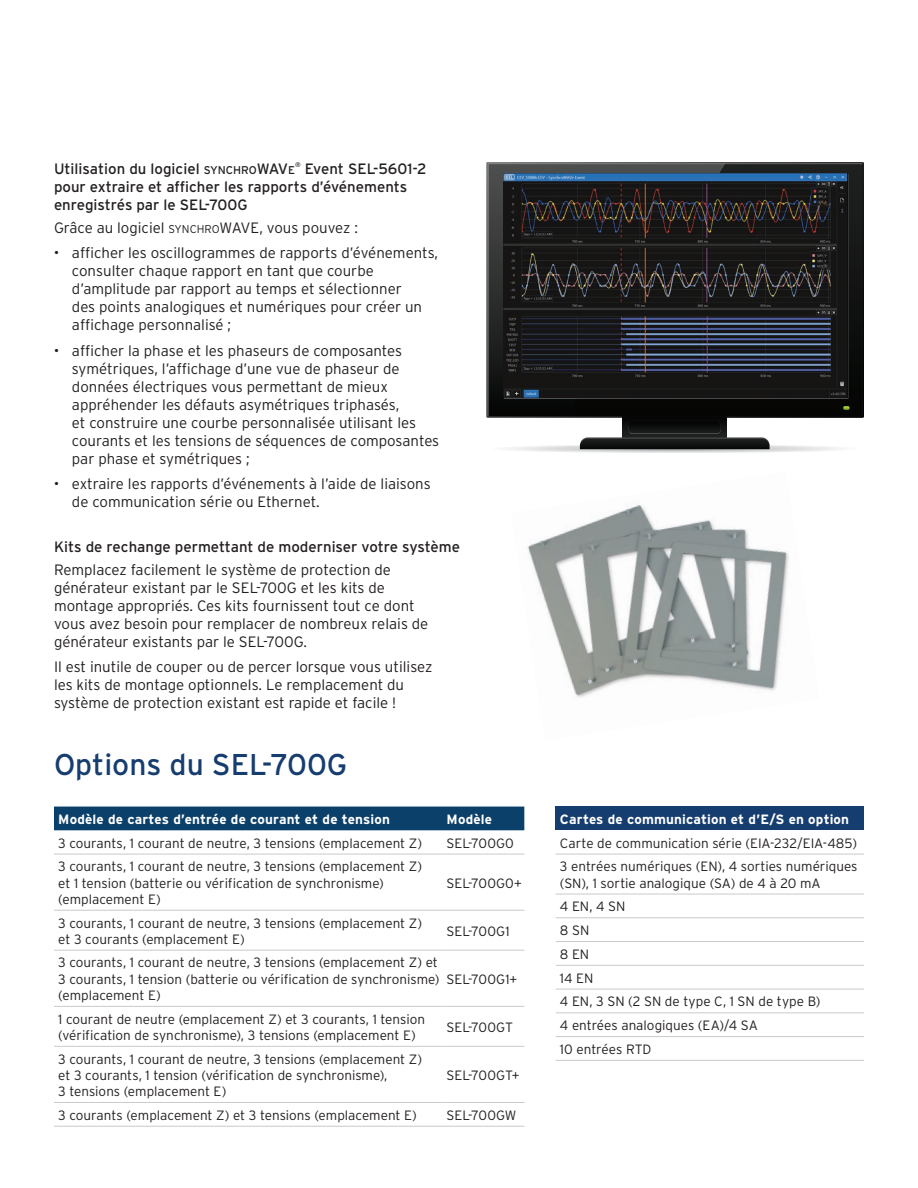
<style>
.page{position:relative;width:918px;height:1188px;background:#fff}
.page>*{position:absolute;margin:0;border:0;box-sizing:border-box;transform-origin:0 0}
.t1{font:30px "Interstate Poly";color:#163d6f}
.t2{font:300 15px/18px "Interstate Poly";color:#231f20}
.t3{font:15px/18px "Interstate Poly";color:#231f20}
.t4{font:300 13.5px/16.2px "Interstate Poly";color:#231f20}
.t5{font:700 13.5px "Interstate Poly";letter-spacing:.01em;color:#fff}
.t6{font:6.75px "Interstate Poly";color:#231f20}
.s1{font-size:11.25px}
.s2{font-style:inherit}
</style>
<div class="page">
<div style="left:54px;top:807px;width:470px;height:23px;background:#0b406a"></div>
<hr style="left:54px;top:854px;width:388px;height:1px;background:#c9cacc">
<hr style="left:442px;top:854px;width:82px;height:1px;background:#c9cacc">
<hr style="left:54px;top:910px;width:388px;height:1px;background:#c9cacc">
<hr style="left:442px;top:910px;width:82px;height:1px;background:#c9cacc">
<hr style="left:54px;top:950px;width:388px;height:1px;background:#c9cacc">
<hr style="left:442px;top:950px;width:82px;height:1px;background:#c9cacc">
<hr style="left:54px;top:1006px;width:388px;height:1px;background:#c9cacc">
<hr style="left:442px;top:1006px;width:82px;height:1px;background:#c9cacc">
<hr style="left:54px;top:1046px;width:388px;height:1px;background:#c9cacc">
<hr style="left:442px;top:1046px;width:82px;height:1px;background:#c9cacc">
<hr style="left:54px;top:1102px;width:388px;height:1px;background:#c9cacc">
<hr style="left:442px;top:1102px;width:82px;height:1px;background:#c9cacc">
<hr style="left:54px;top:1126px;width:388px;height:1px;background:#c9cacc">
<hr style="left:442px;top:1126px;width:82px;height:1px;background:#c9cacc">
<img style="left:527px;top:504px;width:262px;height:194px">
<div style="left:556px;top:807px;width:308px;height:23px;background:#163d6f"></div>
<hr style="left:556px;top:854px;width:308px;height:1px;background:#c9cacc">
<hr style="left:556px;top:894px;width:308px;height:1px;background:#c9cacc">
<hr style="left:556px;top:917px;width:308px;height:1px;background:#c9cacc">
<hr style="left:556px;top:941px;width:308px;height:1px;background:#c9cacc">
<hr style="left:556px;top:965px;width:308px;height:1px;background:#c9cacc">
<hr style="left:556px;top:989px;width:308px;height:1px;background:#c9cacc">
<hr style="left:556px;top:1012px;width:308px;height:1px;background:#c9cacc">
<hr style="left:556px;top:1036px;width:308px;height:1px;background:#c9cacc">
<hr style="left:556px;top:1060px;width:308px;height:1px;background:#c9cacc">
<div style="left:512px;top:445px;width:326px;height:8px;background:#ebebed;border-radius:50%"></div>
<div style="left:533px;top:445px;width:284px;height:7px;background:#e6e7e9;border-radius:50%"></div>
<div style="left:538px;top:446px;width:274px;height:6px;background:#e4e5e7;border-radius:50%"></div>
<div style="left:547px;top:446px;width:256px;height:6px;background:#e0e1e3;border-radius:50%"></div>
<div style="left:555px;top:446px;width:239px;height:6px;background:#dcdddf;border-radius:50%"></div>
<div style="left:557px;top:446px;width:235px;height:5px;background:#dcdddf;border-radius:50%"></div>
<div style="left:564px;top:446px;width:221px;height:5px;background:#d8d9db;border-radius:50%"></div>
<div style="left:573px;top:446px;width:203px;height:5px;background:#d4d5d7;border-radius:50%"></div>
<div style="left:578px;top:446px;width:193px;height:5px;background:#bebfc0;border-radius:50%"></div>
<hr style="left:580px;top:447px;width:189px;height:4px;background:#d1d2d4;border-radius:50%">
<hr style="left:587px;top:447px;width:175px;height:4px;background:#cdced0;border-radius:50%">
<hr style="left:596px;top:447px;width:158px;height:4px;background:#c9cacc;border-radius:50%">
<hr style="left:598px;top:447px;width:154px;height:4px;background:#c1c2c4;border-radius:50%">
<svg style="left:486px;top:162px;width:378px;height:256px;background:#4e4e4e"></svg>
<div style="left:623px;top:412px;width:104px;height:31px;background:#060706"></div>
<svg style="left:488px;top:164px;width:375px;height:252px;background:#1d1e1d"></svg>
<svg style="left:843px;top:406px;width:7px;height:4px"></svg>
<svg style="left:580px;top:422px;width:190px;height:28px"></svg>
<img style="left:504px;top:173px;width:344px;height:225px">
<p class="t3" style="left:54px;top:159px;width:243px">Utilisation du logiciel <span class="s1">SYNCHRO</span><span class="s2">WAV</span><span class="s1">E</span></p>
<p class="t6" style="left:295px;top:160px;width:7px">®</p>
<p class="t3" style="left:54px;top:159px;width:374px;text-indent:251px">Event SEL-5601-2 pour extraire et afficher les rapports d’événements enregistrés par le SEL-700G</p>
<p class="t2" style="left:54px;top:217px;width:305px">Grâce au logiciel <span class="s1">SYNCHRO</span><span class="s2">WAVE</span>, vous pouvez :</p>
<p class="t2" style="left:72px;top:243px;width:368px;text-indent:-18px">• afficher les oscillogrammes de rapports d’événements, consulter chaque rapport en tant que courbe d’amplitude par rapport au temps et sélectionner<br>des points analogiques et numériques pour créer un affichage personnalisé ;</p>
<p class="t2" style="left:72px;top:340px;width:369px;text-indent:-18px">• afficher la phase et les phaseurs de composantes symétriques, l’affichage d’une vue de phaseur de données électriques vous permettant de mieux appréhender les défauts asymétriques triphasés,<br>et construire une courbe personnalisée utilisant les courants et les tensions de séquences de composantes par phase et symétriques ;</p>
<p class="t2" style="left:72px;top:474px;width:360px;text-indent:-18px">• extraire les rapports d’événements à l’aide de liaisons de communication série ou Ethernet.</p>
<p class="t3" style="left:54px;top:537px;width:408px">Kits de rechange permettant de moderniser votre système</p>
<p class="t2" style="left:54px;top:559px;width:376px">Remplacez facilement le système de protection de générateur existant par le SEL-700G et les kits de montage appropriés. Ces kits fournissent tout ce dont vous avez besoin pour remplacer de nombreux relais de générateur existants par le SEL-700G.</p>
<p class="t2" style="left:54px;top:657px;width:380px">Il est inutile de couper ou de percer lorsque vous utilisez les kits de montage optionnels. Le remplacement du système de protection existant est rapide et facile !</p>
<h1 class="t1" style="left:54px;top:743px;width:295px">Options du SEL-700G</h1>
<p class="t5" style="left:58px;top:809px;width:333px">Modèle de cartes d’entrée de courant et de tension</p>
<p class="t5" style="left:447px;top:809px;width:47px">Modèle</p>
<p class="t4" style="left:58px;top:834px;width:365px">3 courants, 1 courant de neutre, 3 tensions (emplacement Z)</p>
<p class="t4" style="left:447px;top:834px;width:69px">SEL-700G0</p>
<p class="t4" style="left:58px;top:858px;width:365px">3 courants, 1 courant de neutre, 3 tensions (emplacement Z) et 1 tension (batterie ou vérification de synchronisme) (emplacement E)</p>
<p class="t4" style="left:447px;top:874px;width:77px">SEL-700G0+</p>
<p class="t4" style="left:58px;top:914px;width:365px">3 courants, 1 courant de neutre, 3 tensions (emplacement Z) et 3 courants (emplacement E)</p>
<p class="t4" style="left:447px;top:922px;width:64px">SEL-700G1</p>
<p class="t4" style="left:58px;top:954px;width:383px">3 courants, 1 courant de neutre, 3 tensions (emplacement Z) et<br>3 courants, 1 tension (batterie ou vérification de synchronisme) (emplacement E)</p>
<p class="t4" style="left:447px;top:970px;width:72px">SEL-700G1+</p>
<p class="t4" style="left:58px;top:1010px;width:368px">1 courant de neutre (emplacement Z) et 3 courants, 1 tension (vérification de synchronisme), 3 tensions (emplacement E)</p>
<p class="t4" style="left:447px;top:1018px;width:68px">SEL‑700GT</p>
<p class="t4" style="left:58px;top:1050px;width:365px">3 courants, 1 courant de neutre, 3 tensions (emplacement Z) et 3 courants, 1 tension (vérification de synchronisme),<br>3 tensions (emplacement E)</p>
<p class="t4" style="left:447px;top:1066px;width:75px">SEL-700GT+</p>
<p class="t4" style="left:58px;top:1106px;width:360px">3 courants (emplacement Z) et 3 tensions (emplacement E)</p>
<p class="t4" style="left:447px;top:1106px;width:71px">SEL‑700GW</p>
<p class="t5" style="left:560px;top:809px;width:291px">Cartes de communication et d’E/S en option</p>
<p class="t4" style="left:560px;top:830px;width:299px;line-height:23.7px">Carte de communication série (EIA-232/EIA-485)<br>3 entrées numériques (EN), 4 sorties numériques</p>
<p class="t4" style="left:560px;top:870px;width:262px;line-height:23.7px">(SN), 1 sortie analogique (SA) de 4 à 20 mA<br>4 EN, 4 SN<br>8 SN<br>8 EN<br>14 EN<br>4 EN, 3 SN (2 SN de type C, 1 SN de type B)<br>4 entrées analogiques (EA)/4 SA<br>10 entrées RTD</p>
</div>
